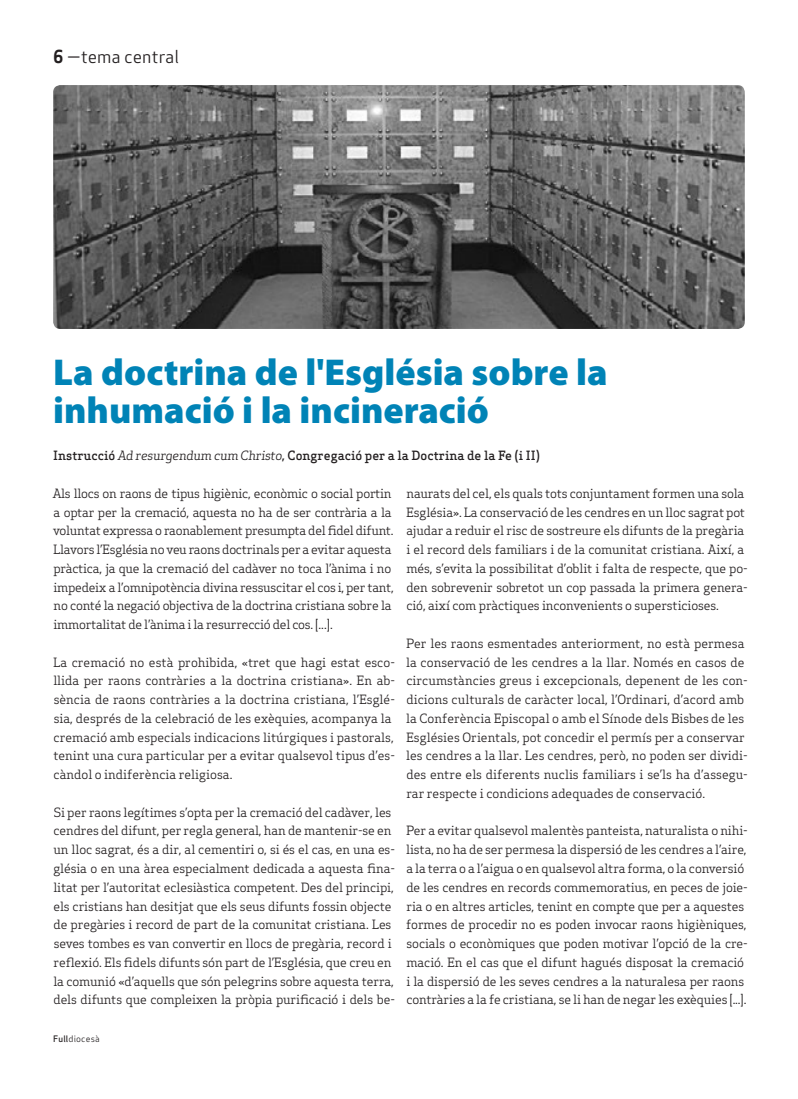
<style>
.page{position:relative;width:798px;height:1099px;background:#fff}
.page>*{position:absolute;margin:0;border:0;box-sizing:border-box;transform-origin:0 0}
.Titulars{font:900 37.5px "Myriad Pro";color:#0083b6}
.Capçalera{font:17.5px "Apex Sans Book T";color:#231f20}
.Text_General{font:12.5px/18.8px "Apex Serif";letter-spacing:-.01em;color:#231f20}
.Autors{font:500 12.5px "Apex Serif";color:#231f20}
.Data_Peu{font:8.75px "Apex Sans Book T";letter-spacing:.02em;color:#231f20}
.s1{font-family:"Apex Sans Bold T"}
.s2{font-weight:400;font-style:italic}
.s3{font-family:"Apex Sans Medium T"}
</style>
<div class="page">
<img style="left:53px;top:85px;width:691px;height:244px">
<p class="Capçalera" style="left:53px;top:46px;width:127px"><span class="s1">6</span> —tema central</p>
<p class="Titulars" style="left:53px;top:347px;width:555px">La doctrina de l'Església sobre la</p>
<p class="Titulars" style="left:53px;top:385px;width:437px">inhumació i la incineració</p>
<p class="Autors" style="left:53px;top:448px;width:488px">Instrucció <span class="s2">Ad resurgendum cum Christo</span>, Congregació per a la Doctrina de la Fe (i II)</p>
<p class="Text_General" style="left:53px;top:483px;width:342px">Als llocs on raons de tipus higiènic, econòmic o social portin a optar per la cremació, aquesta no ha de ser contrària a la voluntat expressa o raonablement presumpta del fidel difunt.<br>Llavors l’Església no veu raons doctrinals per a evitar aquesta pràctica, ja que la cremació del cadàver no toca l’ànima i no impedeix a l’omnipotència divina ressuscitar el cos i, per tant, no conté la negació objectiva de la doctrina cristiana sobre la immortalitat de l’ànima i la resurrecció del cos. [...].</p>
<p class="Text_General" style="left:53px;top:652px;width:343px">La cremació no està prohibida, «tret que hagi estat esco&shy;llida per raons contràries a la doctrina cristiana». En ab&shy;sència de raons contràries a la doctrina cristiana, l’Esglé&shy;sia, després de la celebració de les exèquies, acompanya la cremació amb especials indicacions litúrgiques i pastorals, tenint una cura particular per a evitar qualsevol tipus d’es&shy;càndol o indiferència religiosa.</p>
<p class="Text_General" style="left:53px;top:802px;width:343px">Si per raons legítimes s’opta per la cremació del cadàver, les cendres del difunt, per regla general, han de mantenir-se en un lloc sagrat, és a dir, al cementiri o, si és el cas, en una es&shy;glésia o en una àrea especialment dedicada a aquesta fina&shy;litat per l’autoritat eclesiàstica competent. Des del principi, els cristians han desitjat que els seus difunts fossin objecte de pregàries i record de part de la comunitat cristiana. Les seves tombes es van convertir en llocs de pregària, record i reflexió. Els fidels difunts són part de l’Església, que creu en la comunió «d’aquells que són pelegrins sobre aquesta terra, dels difunts que compleixen la pròpia purificació i dels be-</p>
<p class="Data_Peu" style="left:53px;top:1032px;width:48px"><span class="s3">Full</span>diocesà</p>
<p class="Text_General" style="left:406px;top:483px;width:343px">naurats del cel, els quals tots conjuntament formen una sola Església». La conservació de les cendres en un lloc sagrat pot ajudar a reduir el risc de sostreure els difunts de la pregària i el record dels familiars i de la comunitat cristiana. Així, a més, s’evita la possibilitat d’oblit i falta de respecte, que po&shy;den sobrevenir sobretot un cop passada la primera genera&shy;ció, així com pràctiques inconvenients o supersticioses.</p>
<p class="Text_General" style="left:406px;top:633px;width:343px">Per les raons esmentades anteriorment, no està permesa la conservació de les cendres a la llar. Només en casos de circumstàncies greus i excepcionals, depenent de les con&shy;dicions culturals de caràcter local, l’Ordinari, d’acord amb la Conferència Episcopal o amb el Sínode dels Bisbes de les Esglésies Orientals, pot concedir el permís per a conservar les cendres a la llar. Les cendres, però, no poden ser dividi&shy;des entre els diferents nuclis familiars i se’ls ha d’assegu&shy;rar respecte i condicions adequades de conservació.</p>
<p class="Text_General" style="left:406px;top:821px;width:343px">Per a evitar qualsevol malentès panteista, naturalista o nihi&shy;lista, no ha de ser permesa la dispersió de les cendres a l’aire, a la terra o a l’aigua o en qualsevol altra forma, o la conversió de les cendres en records commemoratius, en peces de joie&shy;ria o en altres articles, tenint en compte que per a aquestes formes de procedir no es poden invocar raons higièniques, socials o econòmiques que poden motivar l’opció de la cre&shy;mació. En el cas que el difunt hagués disposat la cremació i la dispersió de les seves cendres a la naturalesa per raons contràries a la fe cristiana, se li han de negar les exèquies [...].</p>
</div>
